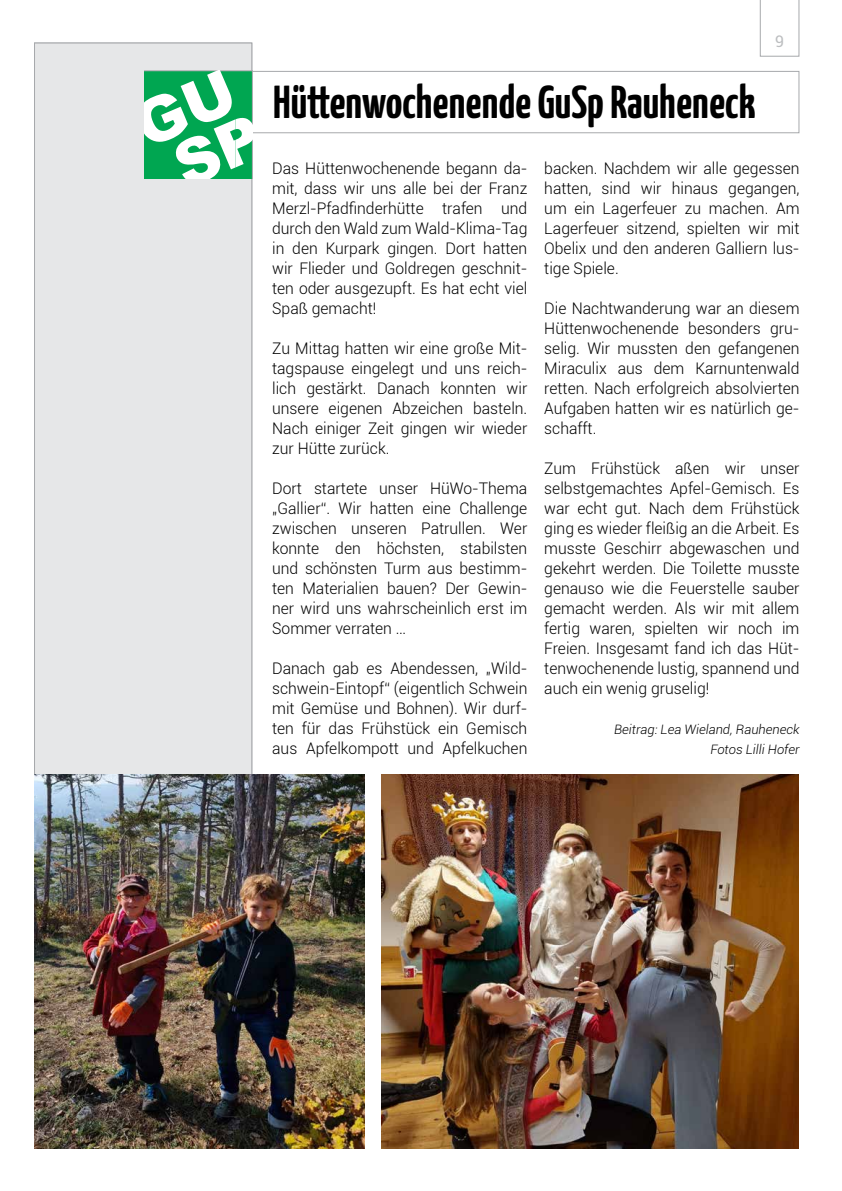
<style>
.page{position:relative;width:842px;height:1191px;background:#fff}
.page>*{position:absolute;margin:0;border:0;box-sizing:border-box;transform-origin:0 0}
.t1{font:700 46px "Yanone Kaffeesatz";color:#000}
.t2{font:300 16px/20px "Roboto";color:#000;text-align:justify}
.t3{font:16px "Roboto";color:#bcbec0}
.t4{font:italic 300 13px/20px "Roboto";color:#000;text-align:right}
</style>
<div class="page">
<div style="left:244px;top:71px;width:555px;height:62px;border:1px solid #a7a9ac"></div>
<svg style="left:760px;top:0;width:39px;height:57px"></svg>
<div style="left:34px;top:43px;width:218px;height:1105px;background:#e6e7e8;border:1px solid #a7a9ac"></div>
<svg style="left:145px;top:71px;width:107px;height:108px;background:#66c996"></svg>
<img style="left:381px;top:774px;width:418px;height:374px">
<img style="left:34px;top:774px;width:330px;height:374px">
<h1 class="t1" style="left:273px;top:70px;width:484px">Hüttenwochenende GuSp Rauheneck</h1>
<p class="t3" style="left:775px;top:30px;width:11px">9</p>
<p class="t2" style="left:272px;top:157px;width:257px">Das Hüttenwochenende begann da&shy;mit, dass wir uns alle bei der Franz Merzl-Pfadfinderhütte trafen und durch den Wald zum Wald-Klima-Tag in den Kurpark gingen. Dort hatten wir Flieder und Goldregen geschnit&shy;ten oder ausgezupft. Es hat echt viel Spaß gemacht!</p>
<p class="t2" style="left:272px;top:337px;width:257px">Zu Mittag hatten wir eine große Mit&shy;tagspause eingelegt und uns reich&shy;lich gestärkt. Danach konnten wir unsere eigenen Abzeichen basteln.<br>Nach einiger Zeit gingen wir wieder zur Hütte zurück.</p>
<p class="t2" style="left:272px;top:477px;width:257px">Dort startete unser HüWo-Thema „Gallier“. Wir hatten eine Challenge zwischen unseren Patrullen. Wer konnte den höchsten, stabilsten und schönsten Turm aus bestimm&shy;ten Materialien bauen? Der Gewin&shy;ner wird uns wahrscheinlich erst im Sommer verraten …</p>
<p class="t2" style="left:272px;top:657px;width:257px">Danach gab es Abendessen, „Wild&shy;schwein-Eintopf“ (eigentlich Schwein mit Gemüse und Bohnen). Wir durf&shy;ten für das Frühstück ein Gemisch aus Apfelkompott und Apfelkuchen</p>
<p class="t2" style="left:544px;top:157px;width:257px">backen. Nachdem wir alle gegessen hatten, sind wir hinaus gegangen, um ein Lagerfeuer zu machen. Am Lagerfeuer sitzend, spielten wir mit Obelix und den anderen Galliern lus&shy;tige Spiele.</p>
<p class="t2" style="left:544px;top:297px;width:257px">Die Nachtwanderung war an diesem Hüttenwochenende besonders gru&shy;selig. Wir mussten den gefangenen Miraculix aus dem Karnuntenwald retten. Nach erfolgreich absolvierten Aufgaben hatten wir es natürlich ge&shy;schafft.</p>
<p class="t2" style="left:544px;top:457px;width:257px">Zum Frühstück aßen wir unser selbstgemachtes Apfel-Gemisch. Es war echt gut. Nach dem Frühstück ging es wieder fleißig an die Arbeit. Es musste Geschirr abgewaschen und gekehrt werden. Die Toilette musste genauso wie die Feuerstelle sauber gemacht werden. Als wir mit allem fertig waren, spielten wir noch im Freien. Insgesamt fand ich das Hüt&shy;tenwochenende lustig, spannend und auch ein wenig gruselig!</p>
<p class="t4" style="left:614px;top:719px;width:187px">Beitrag: Lea Wieland, Rauheneck<br>Fotos Lilli Hofer</p>
</div>
